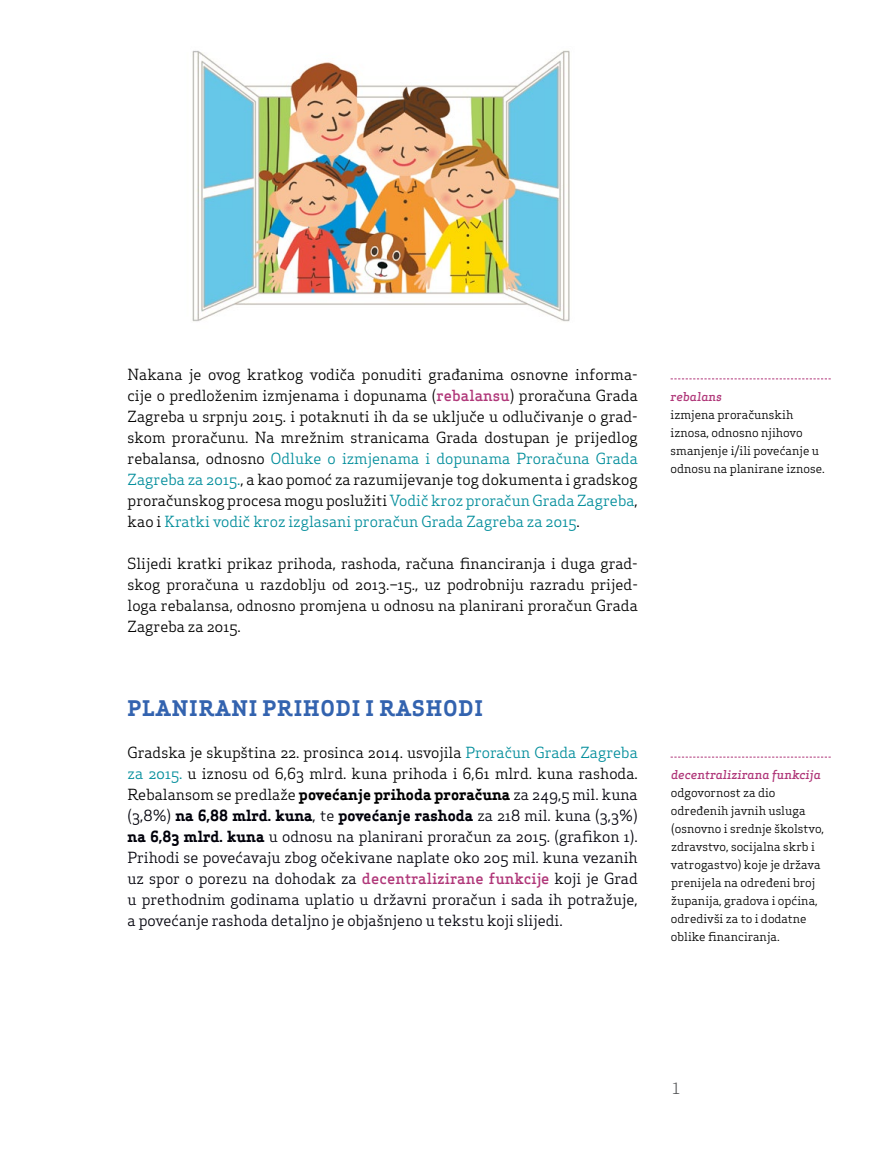
<style>
.page{position:relative;width:893px;height:1170px;background:#fff}
.page>*{position:absolute;margin:0;border:0;box-sizing:border-box;transform-origin:0 0}
.t1{font:700 21px "Apex Serif";letter-spacing:.05em;color:#3363af}
.t2{font:15px/21px "Apex Serif";color:#000;text-align:justify}
.t3{font:15px/21px "Apex Serif";color:#00000a;text-align:justify}
.t4{font:15px "Apex Serif";color:#58595b}
.t5{font:12px/18px "Apex Serif";color:#000}
.t6{font:italic 500 12px "Apex Serif";color:#b03779}
.s1{font-weight:500;color:#b03779}
.s2{color:#008d9b}
.s3{color:#000}
.s4{font-weight:700;color:#000}
.s5{font-weight:700}
</style>
<div class="page">
<img style="left:192px;top:50px;width:378px;height:272px">
<svg style="left:671px;top:378px;width:160px;height:1px"></svg>
<svg style="left:671px;top:756px;width:160px;height:1px"></svg>
<p class="t2" style="left:128px;top:363px;width:512px">Nakana je ovog kratkog vodiča ponuditi građanima osnovne informa&shy;cije o predloženim izmjenama i dopunama (<span class="s1">rebalansu</span>) proračuna Grada Zagreba u srpnju 2015. i potaknuti ih da se uključe u odlučivanje o grad&shy;skom proračunu. Na mrežnim stranicama Grada dostupan je prijedlog rebalansa, odnosno <span class="s2">Odluke o izmjenama i dopunama Proračuna Grada Zagreba za 2015.</span>, a kao pomoć za razumijevanje tog dokumenta i gradskog proračunskog procesa mogu poslužiti <span class="s2">Vodič kroz proračun Grada Zagreba</span>, kao i <span class="s2">Kratki vodič kroz izglasani proračun Grada Zagreba za 2015</span>.</p>
<p class="t2" style="left:128px;top:552px;width:512px">Slijedi kratki prikaz prihoda, rashoda, računa financiranja i duga grad&shy;skog proračuna u razdoblju od 2013.–15., uz podrobniju razradu prijed&shy;loga rebalansa, odnosno promjena u odnosu na planirani proračun Grada Zagreba za 2015.</p>
<h1 class="t1" style="left:128px;top:694px;width:77px">PLANIRA</h1>
<h1 class="t1" style="left:231px;top:694px;width:104px">NI PRIHODI</h1>
<h1 class="t1" style="left:366px;top:694px;width:92px">I RASHODI</h1>
<p class="t3" style="left:128px;top:741px;width:512px"><span class="s3">Gradska je skupština 22. prosinca 2014. usvojila</span> <span class="s2">Proračun Grada Zagreba za 2015.</span> <span class="s3">u iznosu od 6,63 mlrd. kuna prihoda i 6,61 mlrd. kuna rashoda.<br>Rebalansom se predlaže</span> <span class="s4">povećanje prihoda proračuna</span> za 249,5 mil. kuna (3,8%) <span class="s5">na 6,88 mlrd. kuna</span>, te <span class="s5">povećanje rashoda</span> za 218 mil. kuna (3,3%) <span class="s5">na 6,83 mlrd. kuna</span> u odnosu na planirani proračun za 2015. (grafikon 1).<br>Prihodi se povećavaju zbog očekivane naplate oko 205 mil. kuna vezanih uz spor o porezu na dohodak za <span class="s1">decentralizirane funkcije</span> koji je Grad u prethodnim godinama uplatio u državni proračun i sada ih potražuje, a povećanje rashoda detaljno je objašnjeno u tekstu koji slijedi.</p>
<p class="t6" style="left:671px;top:388px;width:53px">rebalans</p>
<p class="t5" style="left:671px;top:405px;width:156px">izmjena proračunskih iznosa, odnosno njihovo smanjenje i/ili povećanje u odnosu na planirane iznose.</p>
<p class="t6" style="left:671px;top:766px;width:152px">decentralizirana funkcija</p>
<p class="t5" style="left:671px;top:783px;width:155px">odgovornost za dio određenih javnih usluga (osnovno i srednje školstvo, zdravstvo, socijalna skrb i vatrogastvo) koje je država prenijela na određeni broj županija, gradova i općina, odredivši za to i dodatne oblike financiranja.</p>
<p class="t4" style="left:672px;top:1078px;width:10px">1</p>
</div>
